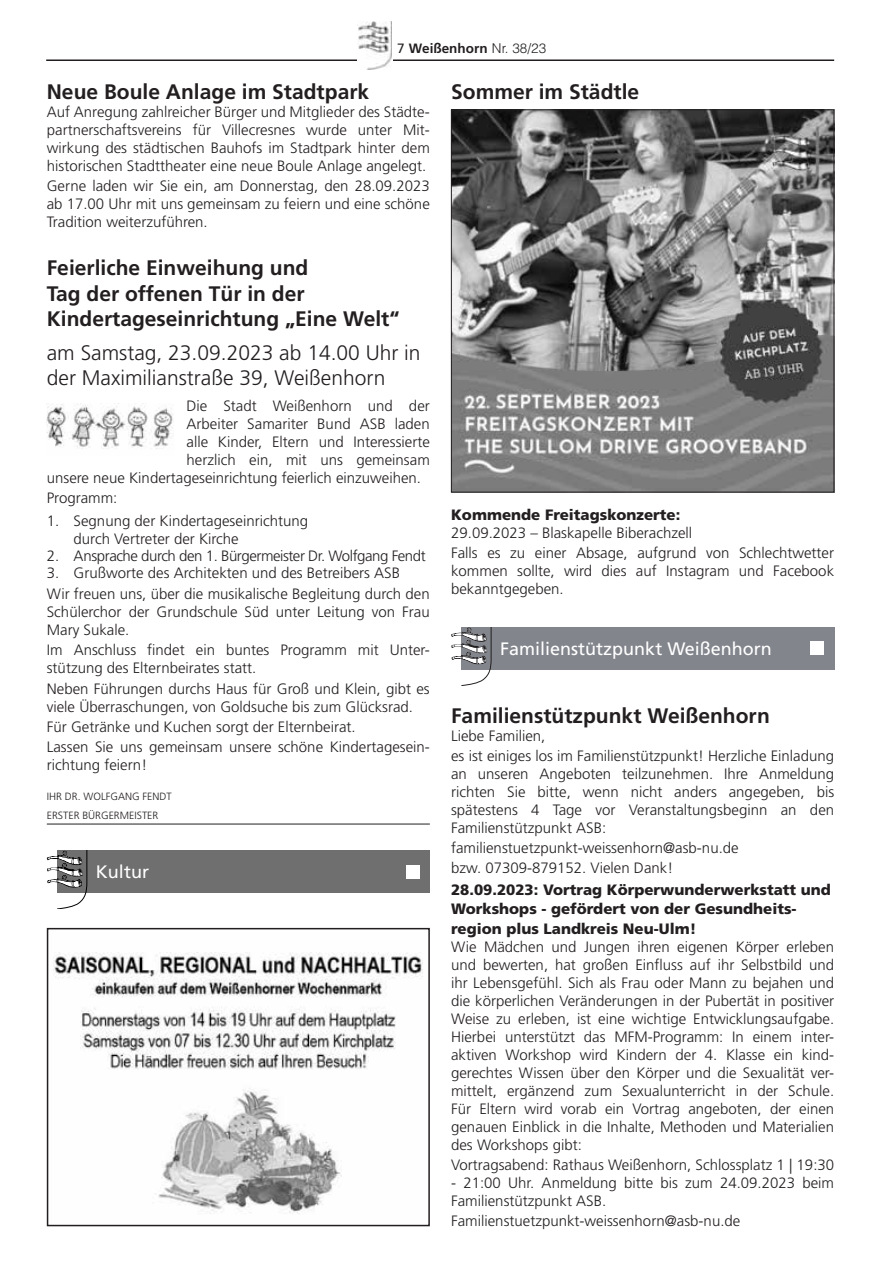
<style>
.page{position:relative;width:881px;height:1263px;background:#fff}
.page>*{position:absolute;margin:0;border:0;box-sizing:border-box;transform-origin:0 0}
.t1{font:700 21px/25.2px "Frutiger LT";color:#231f20}
.t2{font:300 21px/25.2px "Frutiger LT";color:#231f20}
.t3{font:18px "Frutiger LT";color:#fff}
.t4{font:300 15px/18px "Frutiger LT";color:#231f20}
.t5{font:900 15px/19.5px "Frutiger LT";color:#231f20}
.t6{font:300 15px "Frutiger LT";letter-spacing:-.03em;color:#231f20}
.t7{font:700 13.5px "Frutiger LT";color:#231f20}
.t8{font:300 10.5px/19.5px "Frutiger LT";color:#231f20}
.s1{font-weight:400}
.s2{font-family:"Helvetica LT";font-weight:300}
</style>
<div class="page">
<hr style="left:46px;top:59px;width:787px;height:2px;background:#231f20">
<svg style="left:366px;top:22px;width:26px;height:48px"></svg>
<img style="left:357px;top:22px;width:34px;height:47px">
<img style="left:453px;top:112px;width:378px;height:378px">
<div style="left:451px;top:110px;width:382px;height:382px;border:1px solid #231f20"></div>
<div style="left:461px;top:627px;width:372px;height:43px;background:#82858c"></div>
<svg style="left:451px;top:627px;width:40px;height:59px"></svg>
<div style="left:809px;top:642px;width:14px;height:13px;background:#fff"></div>
<hr style="left:47px;top:824px;width:382px;height:1px;background:#231f20">
<img style="left:47px;top:403px;width:126px;height:46px">
<div style="left:57px;top:850px;width:372px;height:43px;background:#6f6f6f"></div>
<svg style="left:47px;top:850px;width:40px;height:58px"></svg>
<div style="left:406px;top:865px;width:14px;height:13px;background:#fff"></div>
<img style="left:53px;top:952px;width:370px;height:262px">
<div style="left:47px;top:928px;width:382px;height:298px;border:2px solid #231f20"></div>
<p class="t7" style="left:397px;top:40px;width:150px"><span class="s1">7</span> Weißenhorn <span class="s2">Nr. 38/23</span></p>
<h1 class="t1" style="left:451px;top:79px;width:189px">Sommer im Städtle</h1>
<h1 class="t1" style="left:47px;top:79px;width:324px">Neue Boule Anlage im Stadtpark</h1>
<p class="t4" style="left:47px;top:103px;width:384px;text-align:justify">Auf Anregung zahlreicher Bürger und Mitglieder des Städte&shy;partnerschaftsvereins für Villecresnes wurde unter Mit&shy;wirkung des städtischen Bauhofs im Stadtpark hinter dem historischen Stadttheater eine neue Boule Anlage angelegt.</p>
<p class="t4" style="left:47px;top:177px;width:384px;text-align:justify">Gerne laden wir Sie ein, am Donnerstag, den 28.09.2023 ab 17.00 Uhr mit uns gemeinsam zu feiern und eine schöne Tradition weiterzuführen.</p>
<h1 class="t1" style="left:47px;top:256px;width:354px">Feierliche Einweihung und<br>Tag der offenen Tür in der<br>Kindertageseinrichtung „Eine Welt“</h1>
<h1 class="t2" style="left:47px;top:340px;width:375px">am Samstag, 23.09.2023 ab 14.00 Uhr in der Maximilianstraße 39, Weißenhorn</h1>
<p class="t4" style="left:186px;top:397px;width:245px">Die Stadt Weißenhorn und der</p>
<p class="t4" style="left:186px;top:415px;width:245px">Arbeiter Samariter Bund ASB laden</p>
<p class="t4" style="left:186px;top:433px;width:245px">alle Kinder, Eltern und Interessierte</p>
<p class="t4" style="left:186px;top:451px;width:245px">herzlich ein, mit uns gemeinsam</p>
<p class="t4" style="left:47px;top:469px;width:375px">unsere neue Kindertageseinrichtung feierlich einzuweihen.</p>
<p class="t4" style="left:47px;top:489px;width:72px">Programm:</p>
<p class="t4" style="left:74px;top:512px;width:236px;text-indent:-27px">1. Segnung der Kindertageseinrichtung durch Vertreter der Kirche</p>
<p class="t6" style="left:47px;top:547px;width:380px">2. Ansprache durch den 1. Bürgermeister Dr. Wolfgang Fendt</p>
<p class="t4" style="left:47px;top:563px;width:384px;line-height:21px">3. Grußworte des Architekten und des Betreibers ASB<br>Wir freuen uns, über die musikalische Begleitung durch den</p>
<p class="t4" style="left:47px;top:603px;width:384px">Schülerchor der Grundschule Süd unter Leitung von Frau<br>Mary Sukale.</p>
<p class="t4" style="left:47px;top:641px;width:384px">Im Anschluss findet ein buntes Programm mit Unter&shy;stützung des Elternbeirates statt.</p>
<p class="t4" style="left:47px;top:679px;width:384px">Neben Führungen durchs Haus für Groß und Klein, gibt es viele Überraschungen, von Goldsuche bis zum Glücksrad.</p>
<p class="t4" style="left:47px;top:717px;width:384px;line-height:20.1px">Für Getränke und Kuchen sorgt der Elternbeirat.<br>Lassen Sie uns gemeinsam unsere schöne Kindertagesein-</p>
<p class="t4" style="left:47px;top:756px;width:102px">richtung feiern!</p>
<p class="t8" style="left:47px;top:787px;width:126px">IHR DR. WOLFGANG FENDT<br>ERSTER BÜRGERMEISTER</p>
<p class="t5" style="left:451px;top:505px;width:230px">Kommende Freitagskonzerte:</p>
<p class="t4" style="left:451px;top:523px;width:384px;line-height:20.1px">29.09.2023 – Blaskapelle Biberachzell<br>Falls es zu einer Absage, aufgrund von Schlechtwetter</p>
<p class="t4" style="left:451px;top:562px;width:384px">kommen sollte, wird dies auf Instagram und Facebook bekanntgegeben.</p>
<p class="t3" style="left:500px;top:638px;width:273px">Familienstützpunkt Weißenhorn</p>
<h1 class="t1" style="left:451px;top:703px;width:320px">Familienstützpunkt Weißenhorn</h1>
<p class="t4" style="left:451px;top:726px;width:384px;line-height:20.1px">Liebe Familien,<br>es ist einiges los im Familienstützpunkt! Herzliche Einladung</p>
<p class="t4" style="left:451px;top:765px;width:384px;text-align:justify">an unseren Angeboten teilzunehmen. Ihre Anmeldung richten Sie bitte, wenn nicht anders angegeben, bis spätestens 4 Tage vor Veranstaltungsbeginn an den Familienstützpunkt ASB:</p>
<p class="t4" style="left:451px;top:838px;width:289px;line-height:20.1px">familienstuetzpunkt-weissenhorn@asb-nu.de bzw. 07309-879152. Vielen Dank!</p>
<p class="t5" style="left:451px;top:880px;width:381px">28.09.2023: Vortrag Körperwunderwerkstatt und<br>Workshops - gefördert von der Gesundheits&shy;region plus Landkreis Neu-Ulm!</p>
<p class="t4" style="left:451px;top:938px;width:384px;text-align:justify">Wie Mädchen und Jungen ihren eigenen Körper erleben und bewerten, hat großen Einfluss auf ihr Selbstbild und ihr Lebensgefühl. Sich als Frau oder Mann zu bejahen und die körperlichen Veränderungen in der Pubertät in positiver Weise zu erleben, ist eine wichtige Entwicklungsaufgabe.<br>Hierbei unterstützt das MFM-Programm: In einem inter&shy;aktiven Workshop wird Kindern der 4. Klasse ein kind&shy;gerechtes Wissen über den Körper und die Sexualität ver&shy;mittelt, ergänzend zum Sexualunterricht in der Schule.<br>Für Eltern wird vorab ein Vortrag angeboten, der einen genauen Einblick in die Inhalte, Methoden und Materialien des Workshops gibt:</p>
<p class="t4" style="left:451px;top:1156px;width:384px">Vortragsabend: Rathaus Weißenhorn, Schlossplatz 1 | 19:30</p>
<p class="t4" style="left:451px;top:1174px;width:384px">- 21:00 Uhr. Anmeldung bitte bis zum 24.09.2023 beim<br>Familienstützpunkt ASB.</p>
<p class="t4" style="left:451px;top:1212px;width:290px">Familienstuetzpunkt-weissenhorn@asb-nu.de</p>
<p class="t3" style="left:96px;top:862px;width:55px">Kultur</p>
</div>
